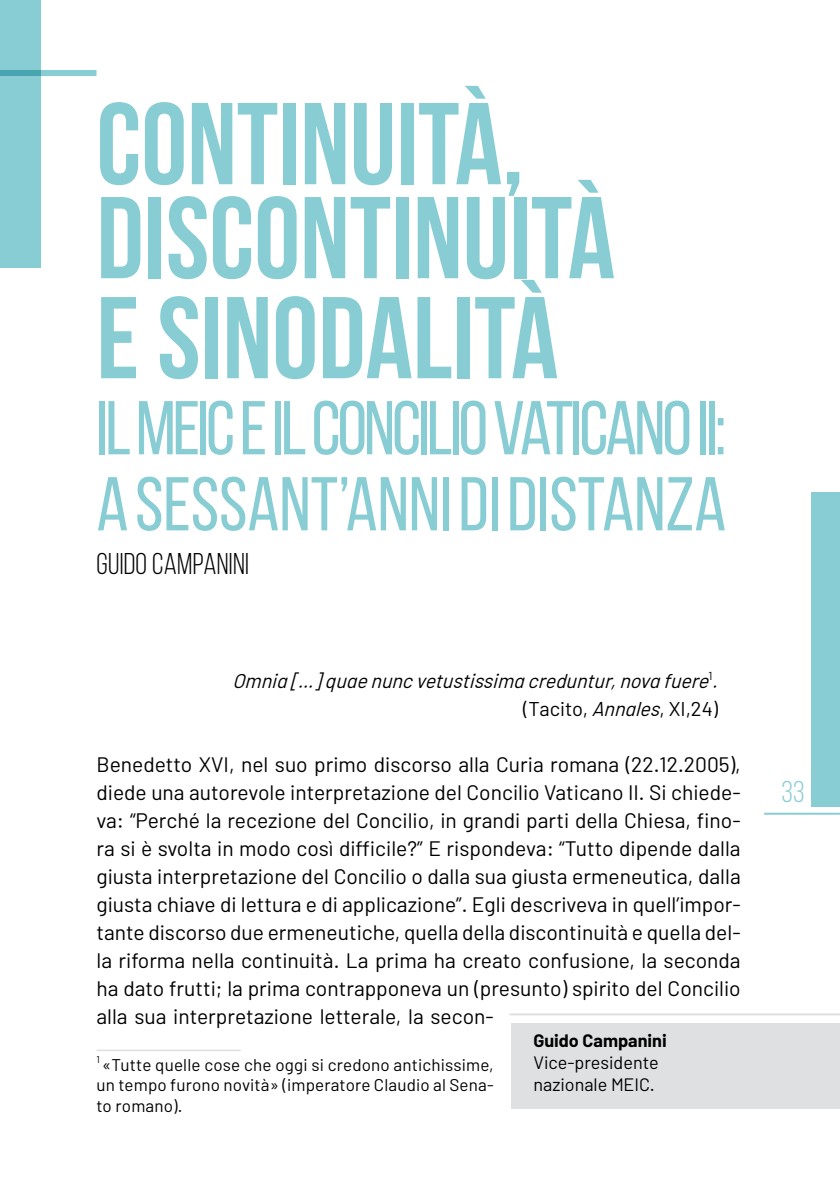
<style>
.page{position:relative;width:840px;height:1191px;background:#fff}
.page>*{position:absolute;margin:0;border:0;box-sizing:border-box;transform-origin:0 0}
.t1{font:700 116px/97px "Bebas Neue";color:#88cdd3}
.t2{font:76px/76px "Bebas Neue";letter-spacing:-.04em;color:#88cdd3}
.t3{font:30px "Bebas Neue";letter-spacing:.01em;color:#000}
.t4{font:30px "Bebas Neue";color:#88cdd3}
.t5{font:21px/28px "Barlow";color:#000;text-align:justify}
.t6{font:italic 20px/28px "Barlow";color:#000;text-align:right}
.t7{font:18px/21.6px "Barlow";color:#000}
.t8{font:700 18px "Barlow";color:#000}
.t9{font:17px/20.4px "Barlow";letter-spacing:.01em;color:#000;text-align:justify}
.t10{font:10px "Barlow";color:#000}
.s1{font-style:normal}
</style>
<div class="page">
<div style="left:810px;top:492px;width:29px;height:314px;background:#88cdd3"></div>
<hr style="left:763px;top:812px;width:76px;height:2px;background:#88cdd3">
<div style="left:0;top:70px;width:96px;height:6px;background:#88cdd3"></div>
<div style="left:0;top:0;width:40px;height:268px;background:#88cdd3"></div>
<div style="left:510px;top:1023px;width:329px;height:85px;background:#dfe0e2"></div>
<hr style="left:509px;top:1013px;width:330px;height:2px;background:#dfe0e2">
<hr style="left:96px;top:1049px;width:144px;height:2px;background:#dfe0e2">
<h1 class="t1" style="left:96px;top:94px;width:520px">CONTINUITÀ,<br>DISCONTINUITÀ<br>E SINODALITÀ</h1>
<h2 class="t2" style="left:96px;top:389px;width:631px">IL MEIC E IL CONCILIO VATICANO II:<br>A SESSANT’ANNI DI DISTANZA</h2>
<h3 class="t3" style="left:96px;top:548px;width:154px">GUIDO CAMPANINI</h3>
<p class="t6" style="left:233px;top:665px;width:490px">Omnia […] quae nunc vetustissima creduntur,nova fuere<sup>1</sup> . <span class="s1">(Tacito,</span> Annales<span class="s1">, XI,24)</span></p>
<p class="t5" style="left:96px;top:750px;width:645px">Benedetto XVI, nel suo primo discorso alla Curia romana (22.12.2005), diede una autorevole interpretazione del Concilio Vaticano II. Si chiede&shy;va: “Perché la recezione del Concilio, in grandi parti della Chiesa, fino&shy;ra si è svolta in modo così difficile?” E rispondeva: “Tutto dipende dalla giusta interpretazione del Concilio o dalla sua giusta ermeneutica, dalla giusta chiave di lettura e di applicazione”. Egli descriveva in quell’impor&shy;tante discorso due ermeneutiche, quella della discontinuità e quella del&shy;la riforma nella continuità. La prima ha creato confusione, la seconda ha dato frutti; la prima contrapponeva un (presunto) spirito del Concilio alla sua interpretazione letterale, la secon-</p>
<p class="t10" style="left:96px;top:1053px;width:5px">1</p>
<p class="t9" style="left:96px;top:1054px;width:398px;text-indent:6px">«Tutte quelle cose che oggi si credono antichissime, un tempo furono novità» (imperatore Claudio al Sena&shy;to romano).</p>
<p class="t8" style="left:533px;top:1029px;width:135px">Guido Campanini</p>
<p class="t7" style="left:533px;top:1051px;width:127px">Vice-presidente nazionale MEIC.</p>
<h3 class="t4" style="left:781px;top:775px;width:24px">33</h3>
</div>
